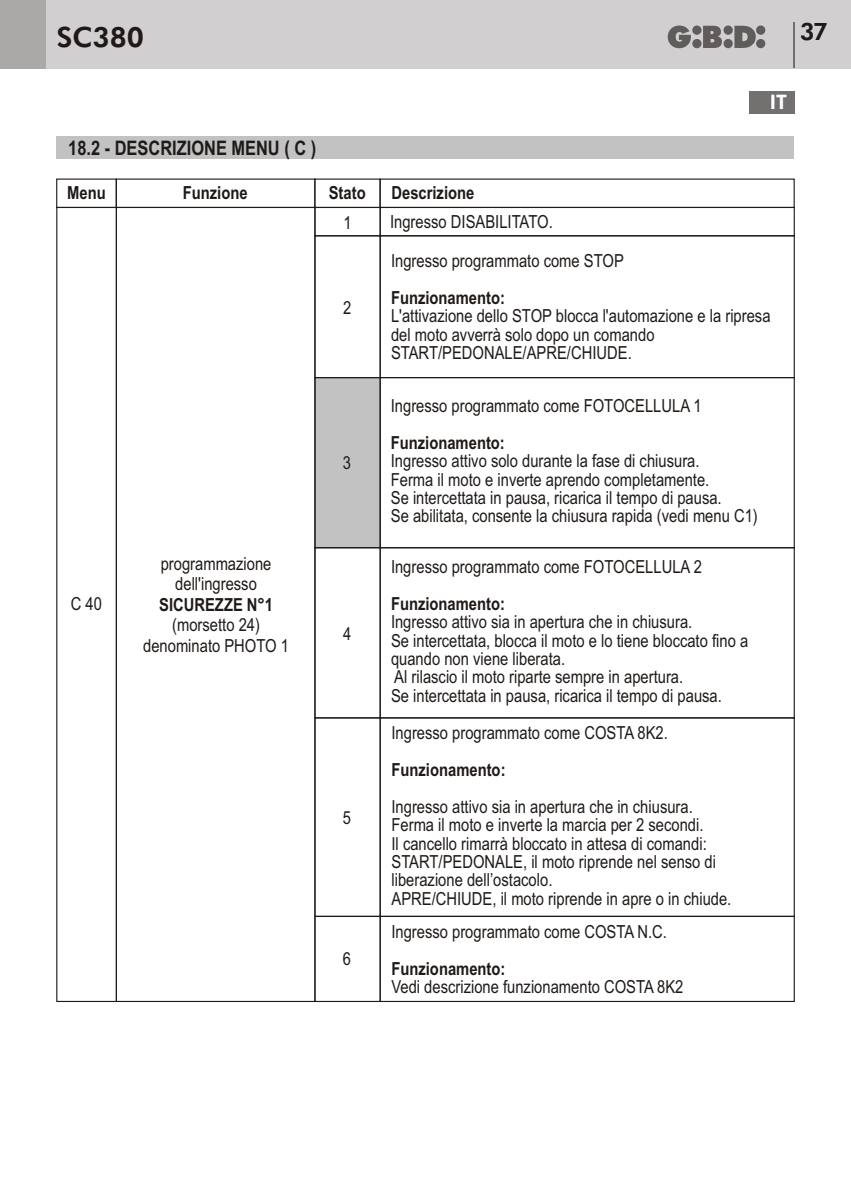
<style>
.page{position:relative;width:851px;height:1191px;background:#fff}
.page>*{position:absolute;margin:0;border:0;box-sizing:border-box;transform-origin:0 0}
.t1{font:800 28px "Futura BT";color:#1f1a17}
.t2{font:800 24px "Futura BT";color:#1f1a17}
.t3{font:700 20px "Arial Narrow";color:#1f1a17}
.t4{font:800 20px "Futura BT";color:#fff}
.t5{font:18px/18.4px "Arial Narrow";color:#1f1a17}
.t6{font:700 18px "Arial Narrow";color:#1f1a17}
</style>
<div class="page">
<div style="left:0;top:0;width:850px;height:68px;background:#d1cfcf"></div>
<div style="left:0;top:0;width:45px;height:68px;background:#aba8a8"></div>
<svg style="left:667px;top:26px;width:98px;height:22px"></svg>
<hr style="left:793px;top:23px;width:2px;height:45px;background:#737070">
<div style="left:748px;top:91px;width:46px;height:22px;background:#737070"></div>
<div style="left:315px;top:378px;width:64px;height:169px;background:#c2c2c2"></div>
<div style="left:314px;top:207px;width:66px;height:29px;border:1px solid #1f1a17"></div>
<div style="left:314px;top:235px;width:66px;height:143px;border:1px solid #1f1a17"></div>
<div style="left:314px;top:547px;width:66px;height:171px;border:1px solid #1f1a17"></div>
<div style="left:314px;top:717px;width:66px;height:200px;border:1px solid #1f1a17"></div>
<div style="left:314px;top:915px;width:66px;height:87px;border:1px solid #1f1a17"></div>
<div style="left:379px;top:235px;width:415px;height:143px;border:1px solid #1f1a17"></div>
<div style="left:379px;top:915px;width:415px;height:87px;border:1px solid #1f1a17"></div>
<div style="left:56px;top:207px;width:61px;height:795px;border:1px solid #1f1a17"></div>
<div style="left:57px;top:136px;width:737px;height:23px;background:#c2c2c2"></div>
<div style="left:116px;top:178px;width:199px;height:30px;border:1px solid #1f1a17"></div>
<div style="left:314px;top:178px;width:66px;height:30px;border:1px solid #1f1a17"></div>
<div style="left:379px;top:178px;width:415px;height:30px;border:1px solid #1f1a17"></div>
<div style="left:56px;top:178px;width:61px;height:30px;border:1px solid #1f1a17"></div>
<div style="left:379px;top:717px;width:415px;height:200px;border:1px solid #1f1a17"></div>
<div style="left:379px;top:547px;width:415px;height:171px;border:1px solid #1f1a17"></div>
<div style="left:379px;top:377px;width:415px;height:171px;border:1px solid #1f1a17"></div>
<h1 class="t1" style="left:57px;top:26px;width:89px">SC380</h1>
<h2 class="t2" style="left:799px;top:22px;width:29px">37</h2>
<p class="t3" style="left:68px;top:140px;width:249px">18.2 - DESCRIZIONE MENU ( C )</p>
<p class="t6" style="left:67px;top:185px;width:40px">Menu</p>
<p class="t6" style="left:183px;top:185px;width:66px">Funzione</p>
<p class="t6" style="left:329px;top:186px;width:38px">Stato</p>
<p class="t6" style="left:391px;top:185px;width:84px">Descrizione</p>
<p class="t4" style="left:769px;top:94px;width:19px">IT</p>
<p class="t5" style="left:343px;top:215px;width:10px">1</p>
<p class="t5" style="left:390px;top:214px;width:164px">Ingresso DISABILITATO.</p>
<p class="t5" style="left:391px;top:253px;width:234px">Ingresso programmato come STOP</p>
<p class="t6" style="left:391px;top:291px;width:115px">Funzionamento:</p>
<p class="t5" style="left:391px;top:308px;width:381px">L'attivazione dello STOP blocca l'automazione e la ripresa del moto avverrà solo dopo un comando<br>START/PEDONALE/APRE/CHIUDE.</p>
<p class="t5" style="left:343px;top:300px;width:10px">2</p>
<p class="t5" style="left:71px;top:596px;width:33px">C 40</p>
<p class="t5" style="left:161px;top:555px;width:112px;line-height:20.4px;text-align:center">programmazione dell'ingresso</p>
<p class="t6" style="left:159px;top:598px;width:115px">SICUREZZE N°1</p>
<p class="t5" style="left:143px;top:616px;width:147px;line-height:20.4px;text-align:center">(morsetto 24) denominato PHOTO 1</p>
<p class="t5" style="left:343px;top:455px;width:10px">3</p>
<p class="t5" style="left:343px;top:625px;width:10px">4</p>
<p class="t5" style="left:343px;top:809px;width:10px">5</p>
<p class="t5" style="left:343px;top:951px;width:10px">6</p>
<p class="t5" style="left:391px;top:398px;width:312px">Ingresso programmato come FOTOCELLULA 1</p>
<p class="t6" style="left:391px;top:436px;width:115px">Funzionamento:</p>
<p class="t5" style="left:391px;top:453px;width:368px">Ingresso attivo solo durante la fase di chiusura.<br>Ferma il moto e inverte aprendo completamente.<br>Se intercettata in pausa, ricarica il tempo di pausa.<br>Se abilitata, consente la chiusura rapida (vedi menu C1)</p>
<p class="t5" style="left:391px;top:559px;width:312px">Ingresso programmato come FOTOCELLULA 2</p>
<p class="t6" style="left:391px;top:597px;width:115px">Funzionamento:</p>
<p class="t5" style="left:391px;top:614px;width:358px">Ingresso attivo sia in apertura che in chiusura.<br>Se intercettata, blocca il moto e lo tiene bloccato fino a quando non viene liberata.<br>Al rilascio il moto riparte sempre in apertura.<br>Se intercettata in pausa, ricarica il tempo di pausa.</p>
<p class="t5" style="left:391px;top:725px;width:278px">Ingresso programmato come COSTA 8K2.</p>
<p class="t6" style="left:391px;top:763px;width:115px">Funzionamento:</p>
<p class="t5" style="left:391px;top:799px;width:317px">Ingresso attivo sia in apertura che in chiusura.<br>Ferma il moto e inverte la marcia per 2 secondi.<br>Il cancello rimarrà bloccato in attesa di comandi:</p>
<p class="t5" style="left:391px;top:854px;width:341px">START/PEDONALE, il moto riprende nel senso di liberazione dell’ostacolo.<br>APRE/CHIUDE, il moto riprende in apre o in chiude.</p>
<p class="t5" style="left:391px;top:924px;width:277px">Ingresso programmato come COSTA N.C.</p>
<p class="t6" style="left:391px;top:961px;width:115px">Funzionamento:</p>
<p class="t5" style="left:391px;top:979px;width:293px">Vedi descrizione funzionamento COSTA 8K2</p>
</div>
